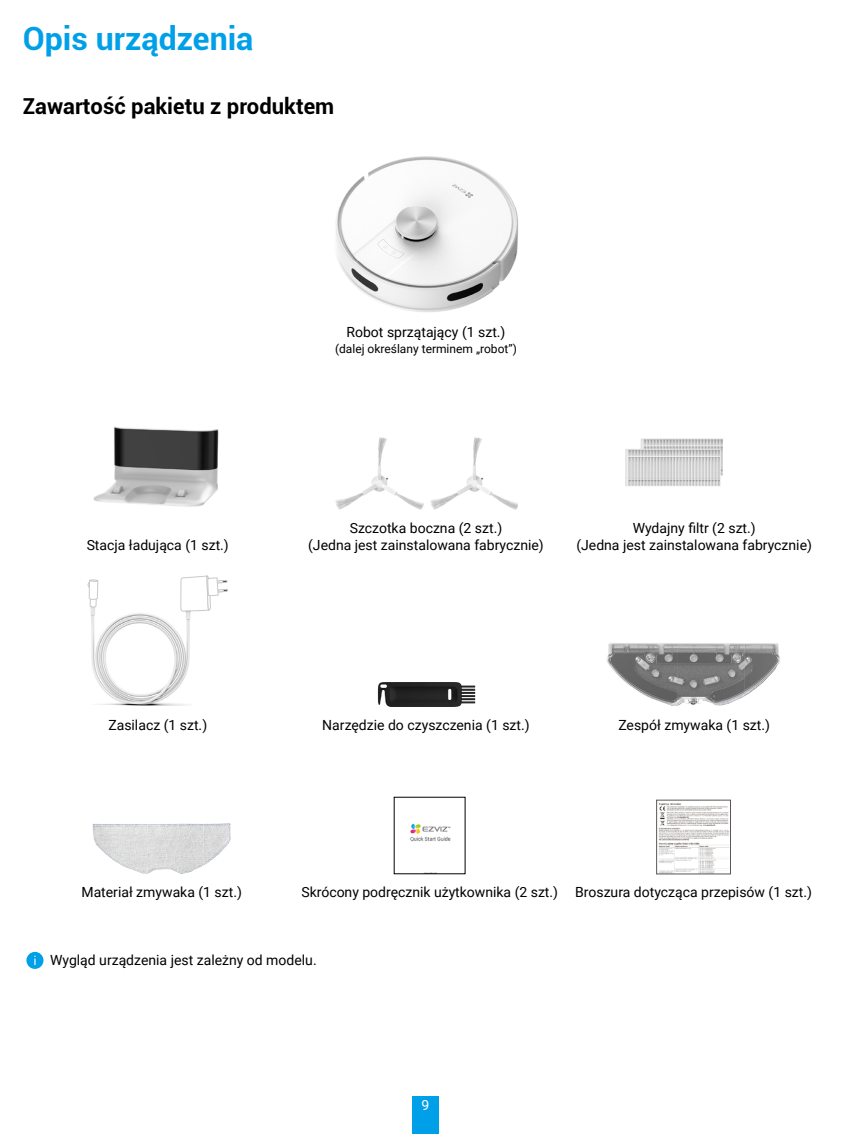
<style>
.page{position:relative;width:851px;height:1134px;background:#fff}
.page>*{position:absolute;margin:0;border:0;box-sizing:border-box;transform-origin:0 0}
.Head1{font:700 32px "Roboto";color:#00a0e9}
.Head2{font:700 22px "Roboto";color:#000}
.t1{font:14px "Roboto";color:#000}
.t2{font:14px "Roboto";color:#fff}
.t3{font:12px "Roboto";color:#000}
</style>
<div class="page">
<div style="left:412px;top:1096px;width:27px;height:38px;background:#00a0e9"></div>
<img style="left:336px;top:156px;width:183px;height:156px">
<img style="left:93px;top:426px;width:126px;height:81px">
<img style="left:335px;top:437px;width:88px;height:73px">
<img style="left:430px;top:437px;width:87px;height:73px">
<img style="left:625px;top:438px;width:97px;height:49px">
<img style="left:91px;top:584px;width:89px;height:122px">
<svg style="left:87px;top:580px;width:11px;height:73px"></svg>
<div style="left:178px;top:582px;width:18px;height:29px;background:#fff"></div>
<svg style="left:180px;top:575px;width:47px;height:131px"></svg>
<img style="left:377px;top:682px;width:98px;height:24px">
<img style="left:606px;top:643px;width:174px;height:54px">
<img style="left:609px;top:645px;width:135px;height:61px">
<img style="left:744px;top:645px;width:34px;height:51px">
<img style="left:92px;top:823px;width:111px;height:51px">
<img style="left:203px;top:823px;width:27px;height:42px">
<img style="left:410px;top:823px;width:41px;height:19px">
<img style="left:658px;top:803px;width:70px;height:69px">
<div style="left:26px;top:952px;width:17px;height:17px;background:#00a0e9;border-radius:50%"></div>
<svg style="left:34px;top:956px;width:2px;height:9px"></svg>
<svg style="left:731px;top:665px;width:49px;height:30px"></svg>
<svg style="left:735px;top:671px;width:19px;height:19px"></svg>
<p class="Head1" style="left:23px;top:16px;width:232px">Opis urządzenia</p>
<p class="Head2" style="left:23px;top:91px;width:313px">Zawartość pakietu z produktem</p>
<p class="t1" style="left:87px;top:535px;width:144px">Stacja ładująca (1 szt.)</p>
<p class="t1" style="left:346px;top:323px;width:160px">Robot sprzątający (1 szt.)</p>
<p class="t3" style="left:335px;top:340px;width:183px">(dalej określany terminem „robot”)</p>
<p class="t1" style="left:350px;top:518px;width:154px">Szczotka boczna (2 szt.)</p>
<p class="t1" style="left:308px;top:535px;width:237px">(Jedna jest zainstalowana fabrycznie)</p>
<p class="t1" style="left:632px;top:518px;width:125px">Wydajny filtr (2 szt.)</p>
<p class="t1" style="left:576px;top:535px;width:237px">(Jedna jest zainstalowana fabrycznie)</p>
<p class="t1" style="left:108px;top:715px;width:100px">Zasilacz (1 szt.)</p>
<p class="t1" style="left:322px;top:715px;width:209px">Narzędzie do czyszczenia (1 szt.)</p>
<p class="t1" style="left:618px;top:715px;width:153px">Zespół zmywaka (1 szt.)</p>
<p class="t1" style="left:81px;top:882px;width:162px">Materiał zmywaka (1 szt.)</p>
<p class="t1" style="left:301px;top:882px;width:258px">Skrócony podręcznik użytkownika (2 szt.)</p>
<p class="t1" style="left:575px;top:882px;width:238px">Broszura dotycząca przepisów (1 szt.)</p>
<p class="t1" style="left:50px;top:950px;width:268px">Wygląd urządzenia jest zależny od modelu.</p>
<p class="t2" style="left:421px;top:1095px;width:9px">9</p>
</div>
